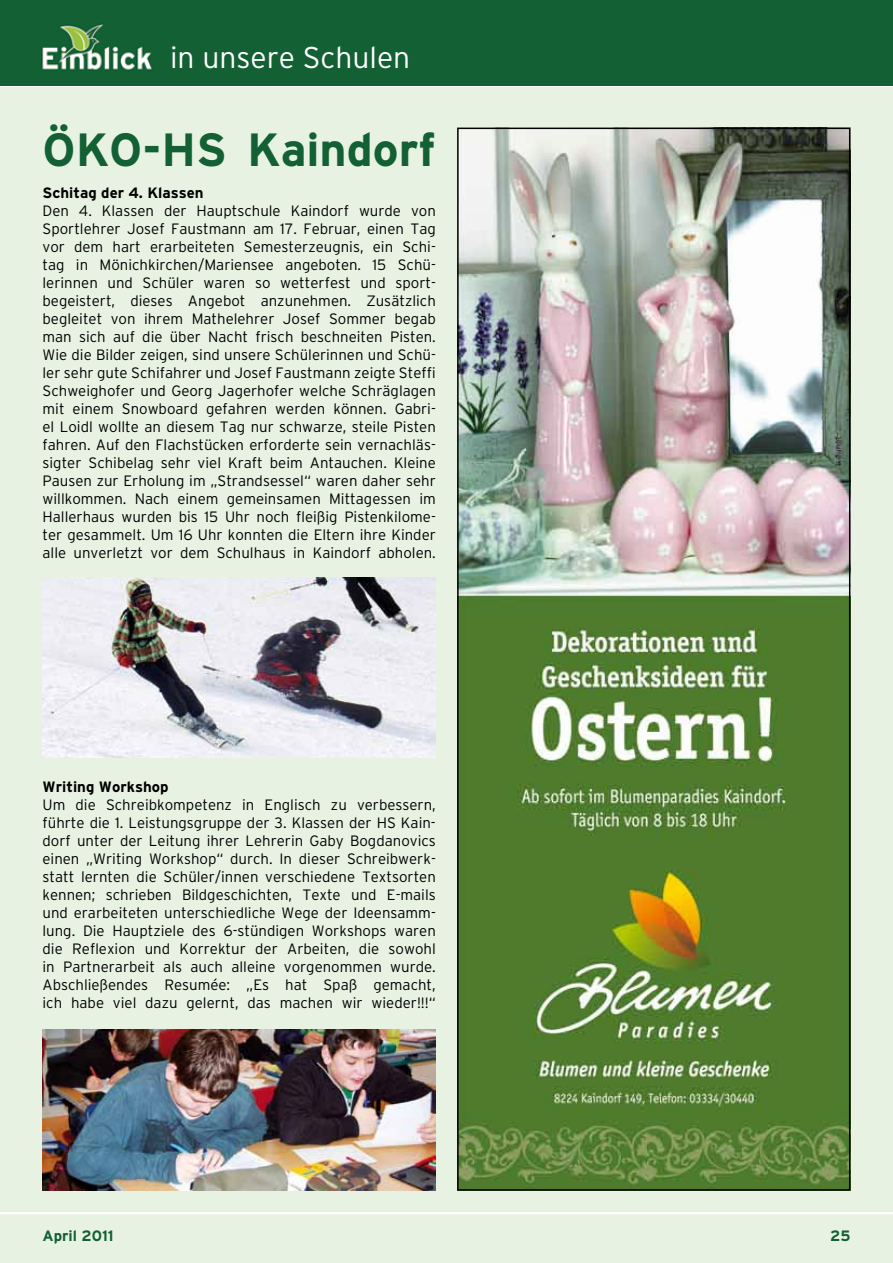
<style>
.page{position:relative;width:893px;height:1263px;background:#fff}
.page>*{position:absolute;margin:0;border:0;box-sizing:border-box;transform-origin:0 0}
.t1{font:700 46.5px "Interstate";color:#126034}
.t2{font:300 30px "Interstate";color:#fff}
.t3{font:300 15px/18px "Interstate";color:#000;text-align:justify}
.t4{font:700 15px "Interstate";color:#000}
.t5{font:700 15px "Interstate";color:#126034}
</style>
<div class="page">
<div style="left:0;top:0;width:893px;height:85px;background:#136034"></div>
<div style="left:0;top:87px;width:893px;height:1176px;background:#e8f2e2"></div>
<hr style="left:0;top:1212px;width:893px;height:2px;background:#fff">
<img style="left:460px;top:131px;width:387px;height:1057px">
<div style="left:457px;top:128px;width:393px;height:1063px;border:2px solid #000"></div>
<img style="left:43px;top:1029px;width:393px;height:161px">
<img style="left:43px;top:577px;width:393px;height:180px">
<h2 class="t2" style="left:170px;top:41px;width:242px">in unsere Schulen</h2>
<h1 class="t1" style="left:43px;top:123px;width:395px">ÖKO-HS Kaindorf</h1>
<p class="t4" style="left:43px;top:184px;width:163px">Schitag der 4. Klassen</p>
<p class="t3" style="left:43px;top:201px;width:395px">Den 4. Klassen der Hauptschule Kaindorf wurde von Sportlehrer Josef Faustmann am 17. Februar, einen Tag vor dem hart erarbeiteten Semesterzeugnis, ein Schi&shy;tag in Mönichkirchen/Mariensee angeboten. 15 Schü&shy;lerinnen und Schüler waren so wetterfest und sport&shy;begeistert, dieses Angebot anzunehmen. Zusätzlich begleitet von ihrem Mathelehrer Josef Sommer begab man sich auf die über Nacht frisch beschneiten Pisten.<br>Wie die Bilder zeigen, sind unsere Schülerinnen und Schü&shy;ler sehr gute Schifahrer und Josef Faustmann zeigte Steffi Schweighofer und Georg Jagerhofer welche Schräglagen mit einem Snowboard gefahren werden können. Gabri&shy;el Loidl wollte an diesem Tag nur schwarze, steile Pisten fahren. Auf den Flachstücken erforderte sein vernachläs&shy;sigter Schibelag sehr viel Kraft beim Antauchen. Kleine Pausen zur Erholung im „Strandsessel“ waren daher sehr willkommen. Nach einem gemeinsamen Mittagessen im Hallerhaus wurden bis 15 Uhr noch fleißig Pistenkilome&shy;ter gesammelt. Um 16 Uhr konnten die Eltern ihre Kinder alle unverletzt vor dem Schulhaus in Kaindorf abholen.</p>
<p class="t4" style="left:43px;top:778px;width:128px">Writing Workshop</p>
<p class="t3" style="left:43px;top:795px;width:395px">Um die Schreibkompetenz in Englisch zu verbessern, führte die 1. Leistungsgruppe der 3. Klassen der HS Kain&shy;dorf unter der Leitung ihrer Lehrerin Gaby Bogdanovics einen „Writing Workshop“ durch. In dieser Schreibwerk&shy;statt lernten die Schüler/innen verschiedene Textsorten kennen; schrieben Bildgeschichten, Texte und E-mails und erarbeiteten unterschiedliche Wege der Ideensamm&shy;lung. Die Hauptziele des 6-stündigen Workshops waren die Reflexion und Korrektur der Arbeiten, die sowohl in Partnerarbeit als auch alleine vorgenommen wurde.<br>Abschließendes Resumée: „Es hat Spaß gemacht, ich habe viel dazu gelernt, das machen wir wieder!!!“</p>
<p class="t5" style="left:43px;top:1227px;width:73px">April 2011</p>
<p class="t5" style="left:830px;top:1227px;width:22px">25</p>
</div>
